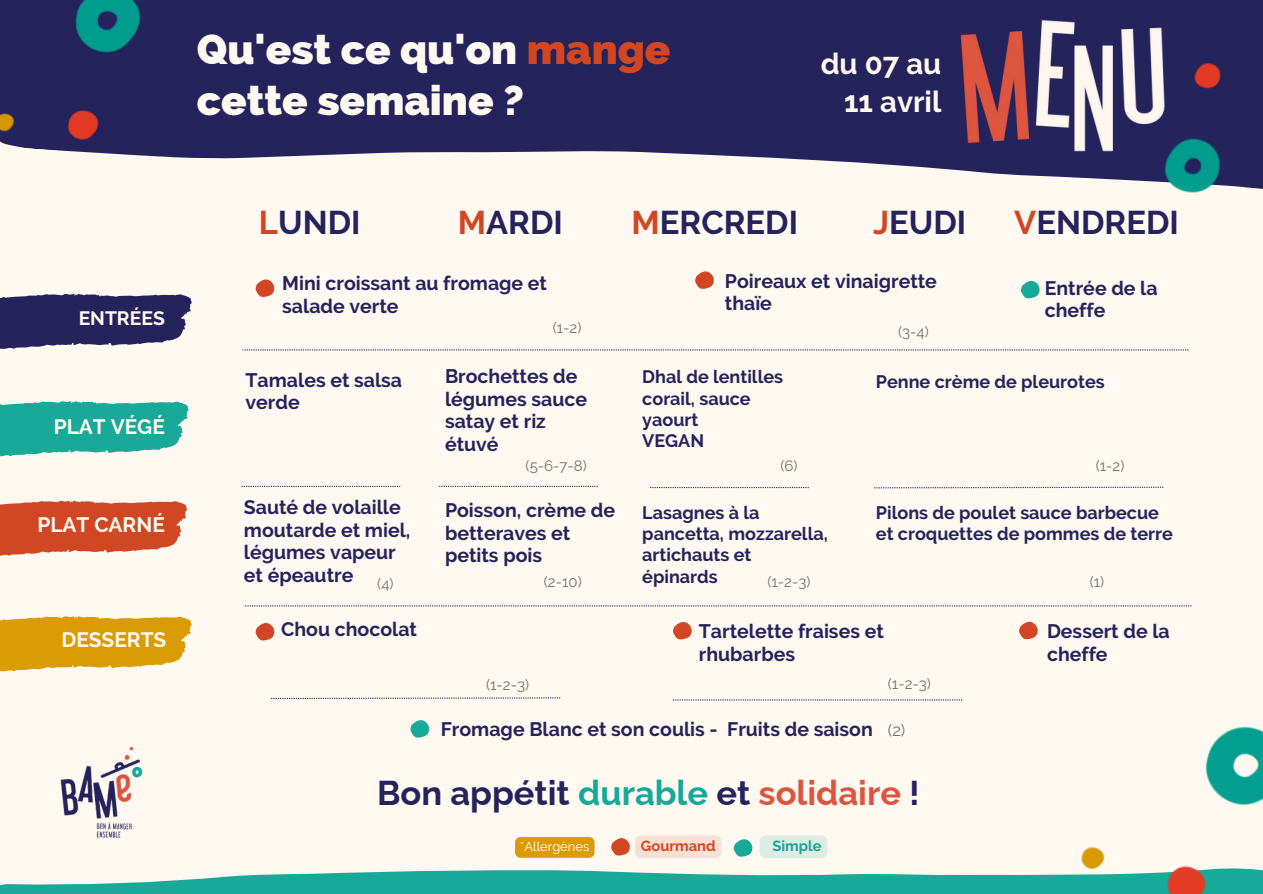
<style>
.page{position:relative;width:1263px;height:894px;background:#fff}
.page>*{position:absolute;margin:0;border:0;box-sizing:border-box;transform-origin:0 0}
.t1{font:800 42px/50.7px "Raleway";color:#fff9f1}
.t2{font:700 34.5px "Raleway";color:#25235c}
.t3{font:700 32.7px "Raleway";color:#25235c}
.t4{font:700 29.4px/38.2px "Raleway";color:#fff9f1;text-align:right}
.t5{font:700 20.85px "Raleway";color:#fff9f1}
.t6{font:700 19.5px/22.5px "Raleway";color:#25235c}
.t7{font:700 19.35px "Raleway";color:#fff9f1}
.t8{font:700 18px/21.3px "Raleway";color:#25235c}
.t9{font:16.5px "Raleway";color:#737373}
.t10{font:15px "Raleway";color:#737373}
.t11{font:700 14.7px "Raleway";color:#d24723}
.t12{font:700 14.7px "Raleway";color:#15a798}
.t13{font:12.9px "Raleway";color:#fff}
.s1{color:#d24723}
.s2{color:#16a898}
.s3{color:#dd553f}
</style>
<div class="page">
<div style="left:0;top:0;width:1263px;height:893px;background:#fff9f1"></div>
<svg style="left:242px;top:349px;width:946px;height:1px"></svg>
<svg style="left:242px;top:485px;width:158px;height:2px"></svg>
<svg style="left:244px;top:605px;width:947px;height:1px"></svg>
<svg style="left:439px;top:485px;width:159px;height:2px"></svg>
<svg style="left:188px;top:0;width:1075px;height:180px;background:#413e6f"></svg>
<svg style="left:0;top:837px;width:1054px;height:56px"></svg>
<img style="left:1110px;top:13px;width:153px;height:180px">
<img style="left:951px;top:12px;width:228px;height:142px">
<svg style="left:255px;top:279px;width:20px;height:18px"></svg>
<svg style="left:695px;top:271px;width:19px;height:18px"></svg>
<svg style="left:1019px;top:621px;width:19px;height:18px"></svg>
<svg style="left:610px;top:837px;width:21px;height:18px"></svg>
<svg style="left:733px;top:837px;width:21px;height:19px"></svg>
<svg style="left:673px;top:622px;width:19px;height:17px"></svg>
<svg style="left:255px;top:623px;width:20px;height:17px"></svg>
<svg style="left:410px;top:720px;width:20px;height:17px"></svg>
<svg style="left:0;top:293px;width:192px;height:56px;background:#454372"></svg>
<svg style="left:0;top:401px;width:189px;height:56px;background:#3cb5a5"></svg>
<svg style="left:0;top:616px;width:192px;height:56px;background:#dfa927"></svg>
<svg style="left:0;top:500px;width:187px;height:56px;background:#d86242"></svg>
<img style="left:0;top:0;width:188px;height:158px">
<svg style="left:271px;top:697px;width:289px;height:1px"></svg>
<svg style="left:673px;top:699px;width:289px;height:1px"></svg>
<img style="left:1054px;top:726px;width:209px;height:167px">
<img style="left:58px;top:746px;width:88px;height:95px">
<svg style="left:874px;top:486px;width:289px;height:2px"></svg>
<svg style="left:1021px;top:280px;width:19px;height:18px"></svg>
<svg style="left:650px;top:487px;width:159px;height:1px"></svg>
<div style="left:515px;top:836px;width:79px;height:21px;background:#da9b04;border-radius:5px"></div>
<div style="left:635px;top:835px;width:86px;height:23px;background:#f8e0d4;border-radius:6px"></div>
<div style="left:760px;top:835px;width:67px;height:23px;background:#deede4"></div>
<p class="t1" style="left:197px;top:24px;width:475px">Qu'est ce qu'on <span class="s1">mange </span>cette semaine ?</p>
<p class="t4" style="left:821px;top:44px;width:122px">du 07 au<br>11 avril</p>
<h2 class="t7" style="left:79px;top:307px;width:88px">ENTRÉES</h2>
<h2 class="t5" style="left:54px;top:414px;width:113px">PLAT VÉGÉ</h2>
<h2 class="t5" style="left:37px;top:512px;width:129px">PLAT CARNÉ</h2>
<h2 class="t5" style="left:61px;top:626px;width:106px">DESSERTS</h2>
<p class="t3" style="left:259px;top:203px;width:103px"><span class="s1">L</span>UNDI</p>
<p class="t3" style="left:458px;top:203px;width:106px"><span class="s1">M</span>ARDI</p>
<h1 class="t3" style="left:632px;top:203px;width:168px"><span class="s1">M</span>ERCREDI</h1>
<h4 class="t3" style="left:873px;top:203px;width:95px"><span class="s1">J</span>EUDI</h4>
<h2 class="t3" style="left:1014px;top:203px;width:166px"><span class="s1">V</span>ENDREDI</h2>
<p class="t6" style="left:282px;top:272px;width:266px">Mini croissant au fromage et salade verte</p>
<h6 class="t6" style="left:725px;top:269px;width:214px">Poireaux et vinaigrette thaïe</h6>
<p class="t10" style="left:553px;top:319px;width:30px">(1-2)</p>
<h6 class="t10" style="left:898px;top:323px;width:32px">(3-4)</h6>
<h5 class="t6" style="left:1045px;top:276px;width:114px">Entrée de la cheffe</h5>
<h5 class="t6" style="left:246px;top:368px;width:158px">Tamales et salsa verde</h5>
<h6 class="t6" style="left:445px;top:365px;width:144px">Brochettes de légumes sauce satay et riz étuvé</h6>
<p class="t10" style="left:526px;top:456px;width:63px">(5-6-7-8)</p>
<p class="t8" style="left:642px;top:366px;width:142px">Dhal de lentilles corail, sauce yaourt</p>
<p class="t8" style="left:642px;top:430px;width:63px">VEGAN</p>
<h6 class="t10" style="left:780px;top:456px;width:19px">(6)</h6>
<p class="t8" style="left:876px;top:370px;width:230px">Penne crème de pleurotes</p>
<p class="t10" style="left:1096px;top:456px;width:30px">(1-2)</p>
<p class="t6" style="left:244px;top:496px;width:168px">Sauté de volaille moutarde et miel, légumes vapeur et épeautre</p>
<h5 class="t10" style="left:377px;top:574px;width:18px">(4)</h5>
<h6 class="t6" style="left:445px;top:499px;width:172px">Poisson, crème de betteraves et petits pois</h6>
<p class="t8" style="left:642px;top:501px;width:187px">Lasagnes à la pancetta, mozzarella, artichauts et épinards</p>
<p class="t8" style="left:876px;top:501px;width:298px">Pilons de poulet sauce barbecue et croquettes de pommes de terre</p>
<p class="t10" style="left:544px;top:572px;width:39px">(2-10)</p>
<p class="t10" style="left:1090px;top:572px;width:16px">(1)</p>
<p class="t10" style="left:767px;top:572px;width:44px">(1-2-3)</p>
<p class="t6" style="left:281px;top:617px;width:137px">Chou chocolat</p>
<p class="t6" style="left:699px;top:620px;width:186px">Tartelette fraises et rhubarbes</p>
<p class="t10" style="left:486px;top:675px;width:44px">(1-2-3)</p>
<p class="t6" style="left:441px;top:717px;width:434px">Fromage Blanc et son coulis - Fruits de saison</p>
<p class="t10" style="left:888px;top:675px;width:44px">(1-2-3)</p>
<h6 class="t9" style="left:888px;top:720px;width:19px">(2)</h6>
<p class="t2" style="left:377px;top:772px;width:544px">Bon appétit <span class="s2">durable</span> et <span class="s3">solidaire</span> !</p>
<p class="t13" style="left:520px;top:838px;width:71px">*Allergènes</p>
<p class="t11" style="left:641px;top:836px;width:76px">Gourmand</p>
<h6 class="t12" style="left:772px;top:836px;width:51px">Simple</h6>
<p class="t6" style="left:1047px;top:620px;width:124px">Dessert de la cheffe</p>
</div>
